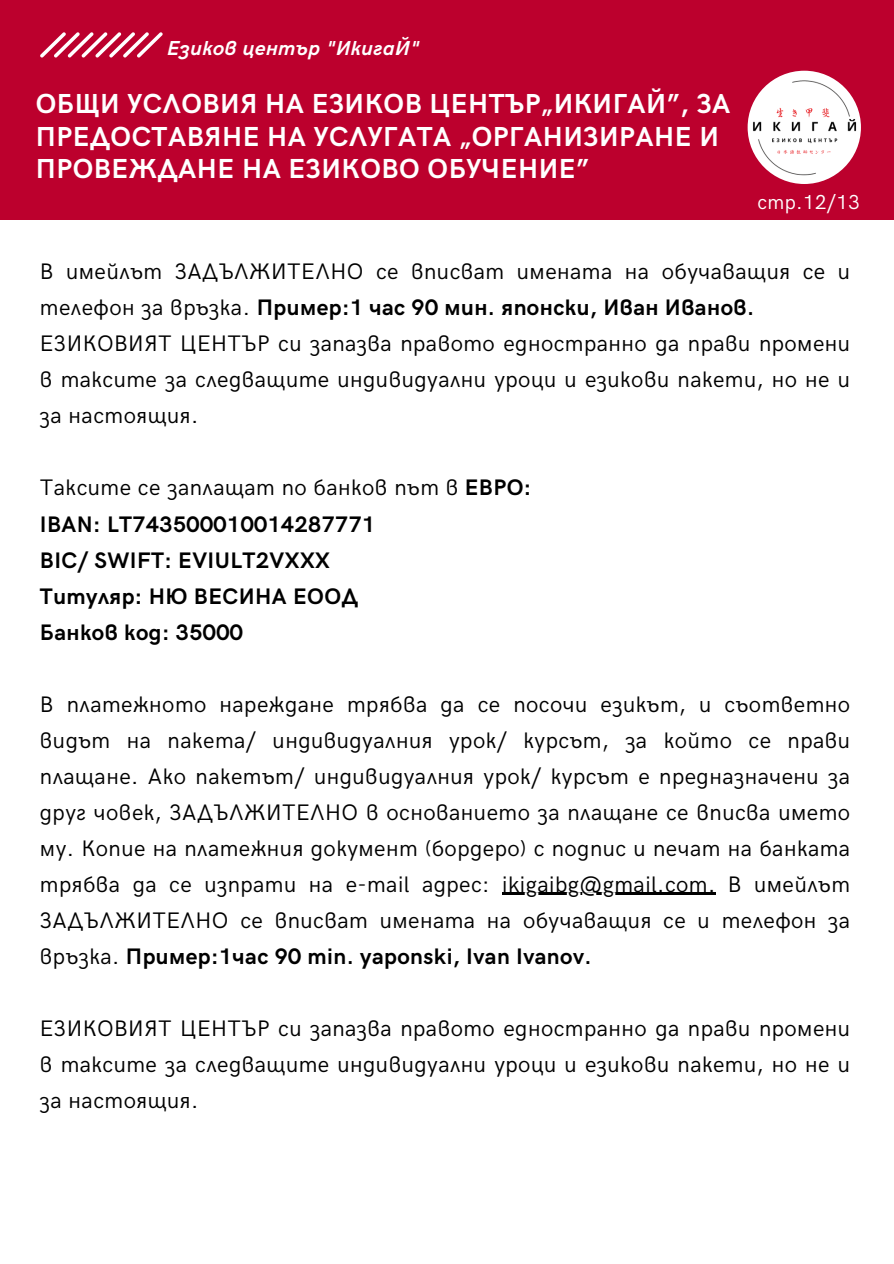
<style>
.page{position:relative;width:894px;height:1264px;background:#fff}
.page>*{position:absolute;margin:0;border:0;box-sizing:border-box;transform-origin:0 0}
.t1{font:700 27.6px/32.7px "HK Grotesk";letter-spacing:.02em;color:#fff}
.t2{font:22.5px/36px "HK Grotesk";letter-spacing:.02em;color:#000;text-align:justify}
.t3{font:700 22.5px "HK Grotesk";letter-spacing:.02em;color:#000}
.t4{font:italic 700 20.25px "HK Grotesk";letter-spacing:.02em;color:#fff}
.t5{font:20.25px "HK Grotesk";letter-spacing:.02em;color:#fff}
.s1{font-weight:700}
</style>
<div class="page">
<div style="left:0;top:0;width:893px;height:220px;background:#bc002d"></div>
<img style="left:747px;top:70px;width:114px;height:114px">
<svg style="left:40px;top:32px;width:123px;height:26px"></svg>
<hr style="left:502px;top:892px;width:213px;height:3px;background:#000">
<p class="t4" style="left:167px;top:37px;width:254px">Езиков център "ИкигаЙ"</p>
<h2 class="t1" style="left:36px;top:88px;width:695px">ОБЩИ УСЛОВИЯ НА ЕЗИКОВ ЦЕНТЪР„ИКИГАЙ”, ЗА<br>ПРЕДОСТАВЯНЕ НА УСЛУГАТА „ОРГАНИЗИРАНЕ И<br>ПРОВЕЖДАНЕ НА ЕЗИКОВО ОБУЧЕНИЕ”</h2>
<p class="t5" style="left:757px;top:191px;width:104px">стр.12/13</p>
<h1 class="t2" style="left:40px;top:254px;width:811px">В имейлът ЗАДЪЛЖИТЕЛНО се вписват имената на обучаващия се и телефон за връзка. <span class="s1">Пример:1 час 90 мин. японски, Иван Иванов.</span></h1>
<p class="t2" style="left:40px;top:326px;width:811px">ЕЗИКОВИЯТ ЦЕНТЪР си запазва правото едностранно да прави промени в таксите за следващите индивидуални уроци и езикови пакети, но не и за настоящия.</p>
<p class="t2" style="left:40px;top:470px;width:493px">Таксите се заплащат по банков път в <span class="s1">ЕВРО:</span></p>
<p class="t3" style="left:40px;top:511px;width:337px">IBAN: LT743500010014287771</p>
<p class="t3" style="left:40px;top:547px;width:291px">BIC/ SWIFT: EVIULT2VXXX</p>
<p class="t3" style="left:40px;top:583px;width:319px">Tитуляр: НЮ ВЕСИНА ЕООД</p>
<p class="t3" style="left:40px;top:619px;width:204px">Банков код: 35000</p>
<p class="t2" style="left:40px;top:686px;width:811px">В платежното нареждане трябва да се посочи езикът, и съответно видът на пакета/ индивидуалния урок/ курсът, за който се прави плащане. Ако пакетът/ индивидуалния урок/ курсът е предназначени за друг човек, ЗАДЪЛЖИТЕЛНО в основанието за плащане се вписва името му. Копие на платежния документ (бордеро) с подпис и печат на банката трябва да се изпрати на e-mail адрес:</p>
<p class="t2" style="left:40px;top:866px;width:811px;text-indent:462px">ikigaibg@gmail.com. В имейлът ЗАДЪЛЖИТЕЛНО се вписват имената на обучаващия се и телефон за връзка. <span class="s1">Пример:1час 90 min. yaponski, Ivan Ivanov.</span></p>
<p class="t2" style="left:40px;top:1010px;width:811px">ЕЗИКОВИЯТ ЦЕНТЪР си запазва правото едностранно да прави промени в таксите за следващите индивидуални уроци и езикови пакети, но не и за настоящия.</p>
</div>
